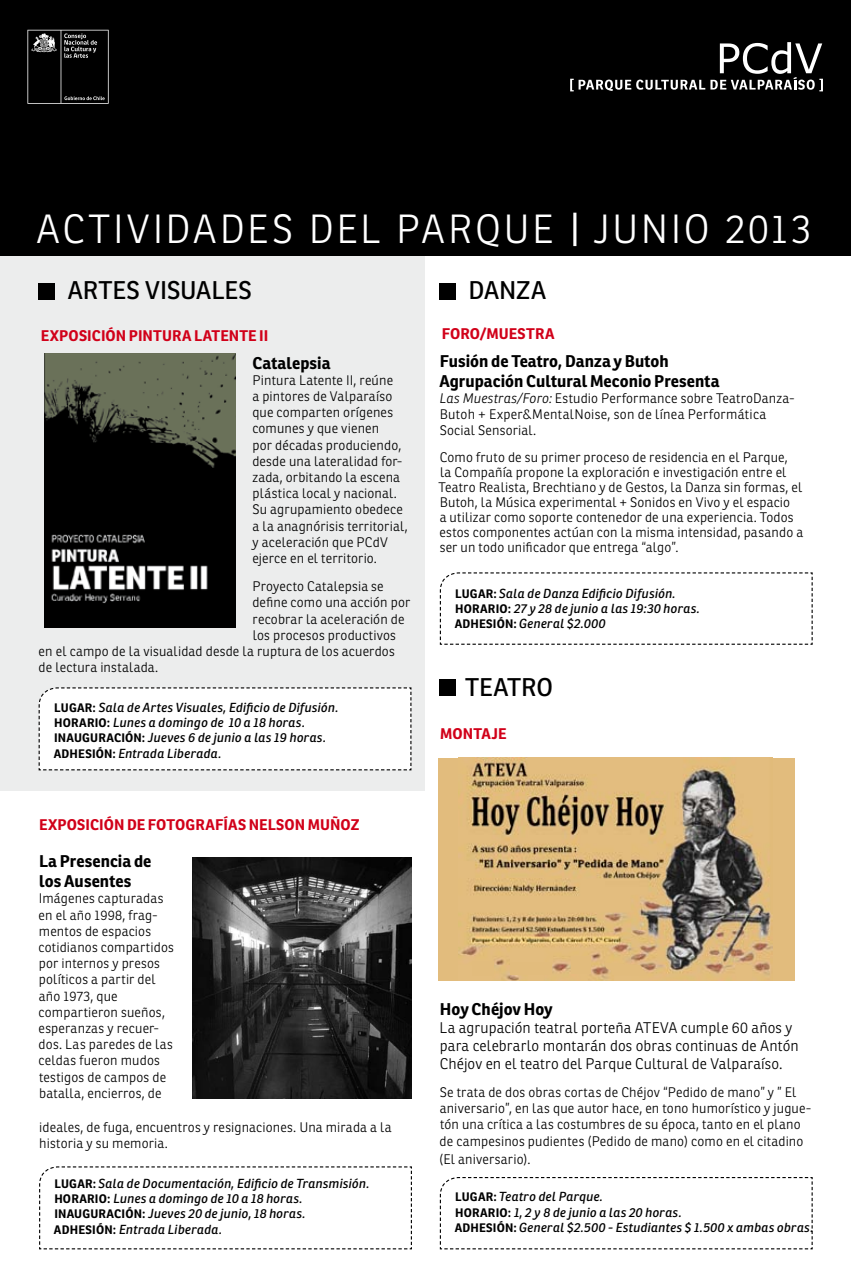
<style>
.page{position:relative;width:851px;height:1276px;background:#fff}
.page>*{position:absolute;margin:0;border:0;box-sizing:border-box;transform-origin:0 0}
.t1{font:300 39.6px "Ronnia";letter-spacing:.07em;color:#fff}
.t2{font:24.9px "Ronnia";color:#000}
.t3{font:700 16.5px/19.8px "Ronnia";color:#000}
.t4{font:300 15px/18px "Ronnia";letter-spacing:.005em;color:#000}
.t5{font:700 15px "Ronnia";letter-spacing:.005em;color:#d10019}
.t6{font:300 13.5px/16.2px "Ronnia";letter-spacing:.01em;color:#000}
.t7{font:italic 12.75px/15.3px "Ronnia";letter-spacing:.015em;color:#000}
.t8{font:700 12px "Ronnia";letter-spacing:.015em;color:#000}
.s1{font-weight:700;font-style:normal;font-size:12px}
.s2{font-style:italic}
</style>
<div class="page">
<div style="left:0;top:255px;width:424px;height:535px;background:#eceded"></div>
<div style="left:38px;top:687px;width:374px;height:84px;background:#fff"></div>
<div style="left:438px;top:758px;width:352px;height:222px;background:#e2bc7d"></div>
<img style="left:458px;top:758px;width:314px;height:222px">
<div style="left:471px;top:961px;width:22px;height:14px;background:#e2bc7d"></div>
<div style="left:510px;top:962px;width:41px;height:13px;background:#e2bc7d"></div>
<div style="left:571px;top:956px;width:20px;height:18px;background:#e2bc7d"></div>
<svg style="left:603px;top:962px;width:43px;height:13px"></svg>
<img style="left:192px;top:857px;width:219px;height:241px">
<div style="left:38px;top:283px;width:17px;height:16px;background:#000"></div>
<svg style="left:39px;top:1166px;width:373px;height:84px"></svg>
<div style="left:439px;top:679px;width:17px;height:16px;background:#000"></div>
<div style="left:439px;top:283px;width:17px;height:16px;background:#000"></div>
<svg style="left:439px;top:1177px;width:374px;height:73px"></svg>
<svg style="left:439px;top:572px;width:374px;height:73px"></svg>
<img style="left:44px;top:353px;width:191px;height:274px">
<div style="left:0;top:0;width:850px;height:256px;background:#000"></div>
<svg style="left:570px;top:42px;width:252px;height:49px"></svg>
<hr style="left:573px;top:213px;width:3px;height:33px;background:#fff">
<svg style="left:27px;top:30px;width:82px;height:74px"></svg>
<h1 class="t1" style="left:36px;top:205px;width:598px">ACTIVIDADES DEL PARQUE juni</h1>
<h1 class="t1" style="left:683px;top:205px;width:129px">o 2013</h1>
<h2 class="t2" style="left:68px;top:275px;width:186px">ARTES VISUALES</h2>
<p class="t5" style="left:41px;top:326px;width:37px">EXPOSICIÓN</p>
<p class="t5" style="left:129px;top:326px;width:9px">PINT</p>
<p class="t5" style="left:162px;top:326px;width:51px">URA LATENTE</p>
<p class="t5" style="left:259px;top:326px;width:11px">II</p>
<p class="t3" style="left:252px;top:353px;width:80px">CATALEPSIA</p>
<p class="t6" style="left:252px;top:372px;width:157px">Pintura Latente II, reúne<br>a pintores de Valparaíso que comparten orígenes comunes y que vienen<br>por décadas produciendo, desde una lateralidad for&shy;zada, orbitando la escena plástica local y nacional.<br>Su agrupamiento obedece a la anagnórisis territorial, y aceleración que PCdV ejerce en el territorio.</p>
<p class="t6" style="left:252px;top:578px;width:133px">Proyecto Catalepsia se</p>
<p class="t6" style="left:252px;top:594px;width:159px">define como una acción por</p>
<p class="t6" style="left:252px;top:611px;width:154px">recobrar la aceleración de</p>
<p class="t6" style="left:253px;top:627px;width:145px">los procesos productivos</p>
<p class="t6" style="left:39px;top:643px;width:357px">en el campo de la visualidad desde la ruptura de los acuerdos</p>
<p class="t6" style="left:39px;top:659px;width:121px">de lectura instalada.</p>
<p class="t7" style="left:54px;top:699px;width:285px"><span class="s1">LUGAR:</span> Sala de Artes Visuales, Edificio de Difusión.<br><span class="s1">HORARIO:</span> Lunes a domingo de 10 a 18 horas.</p>
<p class="t8" style="left:54px;top:730px;width:61px">INAUGURACIÓN</p>
<p class="t7" style="left:54px;top:730px;width:273px;text-indent:88px"><span class="s1">:</span> Jueves 6 de junio a las 19 horas.<br><span class="s1">ADHESIÓN:</span> Entrada Liberada.</p>
<p class="t5" style="left:39px;top:814px;width:37px">EXPOSICIÓN</p>
<p class="t5" style="left:127px;top:814px;width:40px">DE FOTO</p>
<p class="t5" style="left:185px;top:814px;width:84px">GRAFÍAS NELSON</p>
<p class="t5" style="left:308px;top:814px;width:53px">MUÑOZ</p>
<p class="t3" style="left:39px;top:851px;width:114px">LA PRESENCIA DE<br>LOS AUSENTES</p>
<p class="t6" style="left:39px;top:890px;width:137px">Imágenes capturadas en el año 1998, frag&shy;mentos de espacios cotidianos compartidos por internos y presos políticos a partir del año 1973, que compartieron sueños, esperanzas y recuer&shy;dos. Las paredes de las celdas fueron mudos testigos de campos de batalla, encierros, de</p>
<p class="t6" style="left:39px;top:1119px;width:354px">ideales, de fuga, encuentros y resignaciones. Una mirada a la historia y su memoria.</p>
<p class="t7" style="left:54px;top:1175px;width:316px"><span class="s1">LUGAR:</span> Sala de Documentación, Edificio de Transmisión.<br><span class="s1">HORARIO:</span> Lunes a domingo de 10 a 18 horas.</p>
<p class="t8" style="left:54px;top:1206px;width:61px">INAUGURACIÓN</p>
<p class="t7" style="left:54px;top:1206px;width:253px;text-indent:88px"><span class="s1">:</span> Jueves 20 de junio, 18 horas.<br><span class="s1">ADHESIÓN:</span> Entrada Liberada.</p>
<h2 class="t2" style="left:468px;top:275px;width:79px">DANZA</h2>
<p class="t5" style="left:441px;top:324px;width:113px">FORO/MUEST RA</p>
<p class="t3" style="left:439px;top:351px;width:282px">FUSIÓN DE TEATRO, DANZA Y BUTOH<br>AGRUPACIÓN CULTURAL MECONIO PRESENTA</p>
<p class="t6" style="left:439px;top:390px;width:357px"><span class="s2">Las Muestras/Foro:</span> Estudio Performance sobre TeatroDanza-<br>Butoh + Exper&amp;MentalNoise, son de línea Performática<br>Social Sensorial.</p>
<p class="t6" style="left:438px;top:450px;width:366px;line-height:15px">Como fruto de su primer proceso de residencia en el Parque,<br>la Compañía propone la exploración e investigación entre el Teatro Realista, Brechtiano y de Gestos, la Danza sin formas, el Butoh, la Música experimental + Sonidos en Vivo y el espacio<br>a utilizar como soporte contenedor de una experiencia. Todos estos componentes actúan con la misma intensidad, pasando a ser un todo unificador que entrega “algo”.</p>
<p class="t7" style="left:454px;top:585px;width:246px"><span class="s1">LUGAR:</span> Sala de Danza Edificio Difusión.<br><span class="s1">HORARIO:</span> 27 y 28 de junio a las 19:30 horas.<br><span class="s1">ADHESIÓN:</span> General $2.000</p>
<h2 class="t2" style="left:465px;top:671px;width:89px">TEATRO</h2>
<p class="t5" style="left:440px;top:724px;width:68px">MONTAJE</p>
<p class="t3" style="left:440px;top:998px;width:114px">HOY CHÉJOV HOY</p>
<p class="t4" style="left:439px;top:1018px;width:360px">La agrupación teatral porteña ATEVA cumple 60 años y para celebrarlo montarán dos obras continuas de Antón<br>Chéjov en el teatro del Parque Cultural de Valparaíso.</p>
<p class="t6" style="left:439px;top:1084px;width:373px">Se trata de dos obras cortas de Chéjov “Pedido de mano” y ” El aniversario”, en las que autor hace, en tono humorístico y jugue&shy;tón una crítica a las costumbres de su época, tanto en el plano de campesinos pudientes (Pedido de mano) como en el citadino</p>
<p class="t6" style="left:439px;top:1150px;width:93px">(El aniversario).</p>
<p class="t7" style="left:454px;top:1189px;width:360px"><span class="s1">LUGAR:</span> Teatro del Parque.<br><span class="s1">HORARIO:</span> 1, 2 y 8 de junio a las 20 horas.<br><span class="s1">ADHESIÓN:</span> General $2.500 - Estudiantes $ 1.500 x ambas obras.</p>
</div>
